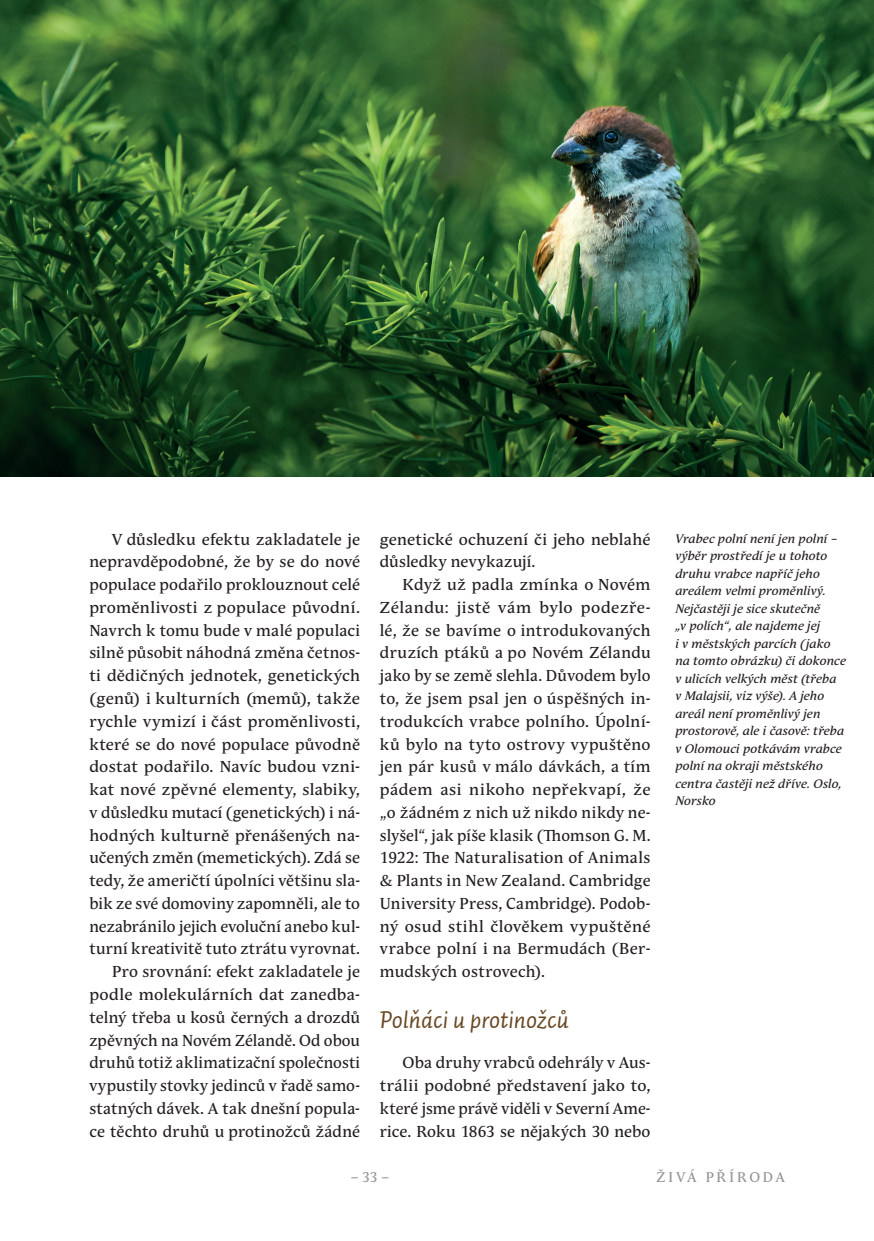
<style>
.page{position:relative;width:874px;height:1241px;background:#fff}
.page>*{position:absolute;margin:0;border:0;box-sizing:border-box;transform-origin:0 0}
.t1{font:24.5px "Auto 2 Italic LF";letter-spacing:-.005em;color:#694a25}
.t2{font:15.75px/22.8px "Andulka Text Pro";letter-spacing:.015em;color:#231f20;text-align:justify}
.t3{font:14px "Andulka Text Pro";letter-spacing:.195em;color:#939598}
.t4{font:italic 12.25px/17.5px "Andulka Text Pro";letter-spacing:.01em;color:#231f20}
</style>
<div class="page">
<img style="left:0;top:0;width:873px;height:476px">
<p class="t2" style="left:89px;top:528px;width:272px;text-align:right">V důsledku efektu zakladatele je nepravděpodobné, že by se do nové populace podařilo proklouznout celé proměnlivosti z populace původní.<br>Navrch k tomu bude v malé populaci silně působit náhodná změna četnos&shy;ti dědičných jednotek, genetických (genů) i kulturních (memů), takže rychle vymizí i část proměnlivosti, které se do nové populace původně dostat podařilo. Navíc budou vzni&shy;kat nové zpěvné elementy, slabiky, v důsledku mutací (genetických) i ná&shy;hodných kulturně přenášených na&shy;učených změn (memetických). Zdá se tedy, že američtí úpolníci většinu sla&shy;bik ze své domoviny zapomněli, ale to nezabránilo jejich evoluční anebo kul&shy;turní kreativitě tuto ztrátu vyrovnat.<br>Pro srovnání: efekt zakladatele je podle molekulárních dat zanedba&shy;telný třeba u kosů černých a drozdů zpěvných na Novém Zélandě. Od obou druhů totiž aklimatizační společnosti vypustily stovky jedinců v řadě samo&shy;statných dávek. A tak dnešní popula&shy;ce těchto druhů u protinožců žádné</p>
<p class="t2" style="left:379px;top:528px;width:272px">genetické ochuzení či jeho neblahé důsledky nevykazují.</p>
<p class="t2" style="left:379px;top:573px;width:272px;text-indent:23px">Když už padla zmínka o Novém Zélandu: jistě vám bylo podezře&shy;lé, že se bavíme o introdukovaných druzích ptáků a po Novém Zélandu jako by se země slehla. Důvodem bylo to, že jsem psal jen o úspěšných in&shy;trodukcích vrabce polního. Úpolní&shy;ků bylo na tyto ostrovy vypuštěno jen pár kusů v málo dávkách, a tím pádem asi nikoho nepřekvapí, že „o žádném z nich už nikdo nikdy ne&shy;slyšel“, jak píše klasik (Thomson G. M.<br>1922: The Naturalisation of Animals &amp; Plants in New Zealand. Cambridge University Press, Cambridge). Podob&shy;ný osud stihl člověkem vypuštěné vrabce polní i na Bermudách (Ber&shy;mudských ostrovech).</p>
<h1 class="t1" style="left:379px;top:1004px;width:190px">Polňáci u protinožců</h1>
<p class="t2" style="left:379px;top:1051px;width:272px;text-indent:23px">Oba druhy vrabců odehrály v Aus&shy;trálii podobné představení jako to, které jsme právě viděli v Severní Ame&shy;rice. Roku 1863 se nějakých 30 nebo</p>
<p class="t4" style="left:675px;top:529px;width:172px">Vrabec polní není jen polní – výběr prostředí je u tohoto druhu vrabce napříč jeho areálem velmi proměnlivý.<br>Nejčastěji je sice skutečně<br>„v polích“, ale najdeme jej<br>i v městských parcích (jako na tomto obrázku) či dokonce v ulicích velkých měst (třeba<br>v Malajsii, viz výše). A jeho areál není proměnlivý jen prostorově, ale i časově: třeba v Olomouci potkávám vrabce polní na okraji městského centra častěji než dříve. Oslo,<br>Norsko</p>
<p class="t3" style="left:350px;top:1168px;width:40px">– 33 –</p>
<p class="t3" style="left:656px;top:1168px;width:130px">ŽIVÁ PŘÍRODA</p>
</div>
